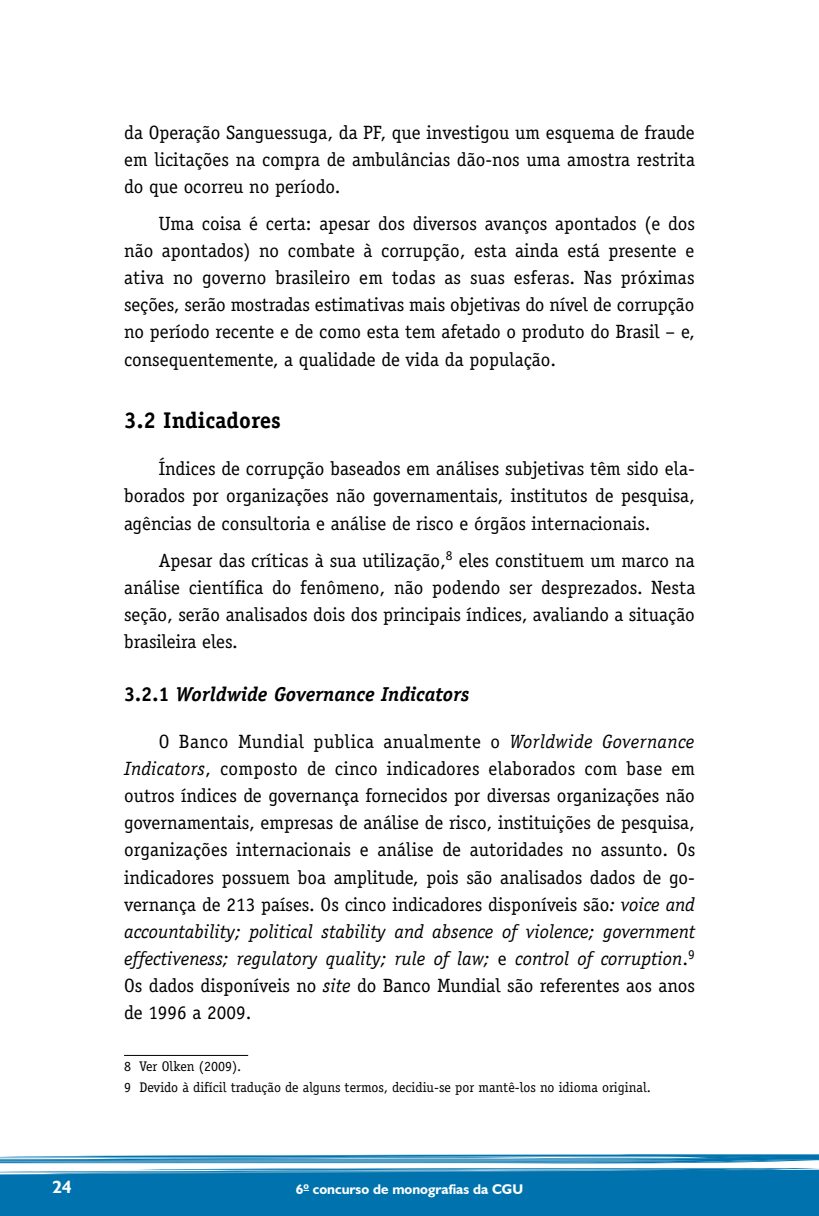
<style>
.page{position:relative;width:819px;height:1216px;background:#fff}
.page>*{position:absolute;margin:0;border:0;box-sizing:border-box;transform-origin:0 0}
.t1{font:700 22.75px "Officina Serif";color:#000}
.t2{font:italic 700 20.12px "Officina Serif";color:#000}
.t3{font:19.25px/27.1px "Officina Serif";color:#000;text-align:justify}
.t4{font:700 17.5px "Humanist 521 BT";color:#fff}
.t5{font:14px/20.7px "Officina Serif";color:#000}
.t6{font:700 14px "Humanist 521 BT";color:#fff}
.s1{font-style:normal}
.s2{font-style:italic}
</style>
<div class="page">
<svg style="left:0;top:1154px;width:819px;height:61px;background:#2989bb"></svg>
<hr style="left:124px;top:1054px;width:124px;height:1px;background:#000">
<p class="t3" style="left:124px;top:118px;width:572px">da Operação Sanguessuga, da PF, que investigou um esquema de fraude em licitações na compra de ambulâncias dão-nos uma amostra restrita do que ocorreu no período.</p>
<p class="t3" style="left:124px;top:210px;width:572px;text-indent:35px">Uma coisa é certa: apesar dos diversos avanços apontados (e dos não apontados) no combate à corrupção, esta ainda está presente e ativa no governo brasileiro em todas as suas esferas. Nas próximas seções, serão mostradas estimativas mais objetivas do nível de corrupção no período recente e de como esta tem afetado o produto do Brasil – e, consequentemente, a qualidade de vida da população.</p>
<p class="t1" style="left:124px;top:406px;width:158px">3.2 Indicadores</p>
<p class="t3" style="left:124px;top:455px;width:572px;text-indent:35px">Índices de corrupção baseados em análises subjetivas têm sido ela&shy;borados por organizações não governamentais, institutos de pesquisa, agências de consultoria e análise de risco e órgãos internacionais.</p>
<p class="t3" style="left:124px;top:546px;width:572px;text-indent:35px">Apesar das críticas à sua utilização,<sup>8</sup> eles constituem um marco na análise científica do fenômeno, não podendo ser desprezados. Nesta seção, serão analisados dois dos principais índices, avaliando a situação brasileira eles.</p>
<p class="t2" style="left:124px;top:682px;width:347px"><span class="s1">3.2.1</span> Worldwide Governance Indicators</p>
<p class="t3" style="left:124px;top:727px;width:572px;text-indent:35px">O Banco Mundial publica anualmente o <span class="s2">Worldwide Governance Indicators</span>, composto de cinco indicadores elaborados com base em outros índices de governança fornecidos por diversas organizações não governamentais, empresas de análise de risco, instituições de pesquisa, organizações internacionais e análise de autoridades no assunto. Os indicadores possuem boa amplitude, pois são analisados dados de go&shy;vernança de 213 países. Os cinco indicadores disponíveis são<span class="s2">: voice and accountability; political stability and absence of violence; government effectiveness; regulatory quality; rule of law;</span> e <span class="s2">control of corruption</span>.<sup>9<br></sup>Os dados disponíveis no <span class="s2">site</span> do Banco Mundial são referentes aos anos de 1996 a 2009.</p>
<p class="t5" style="left:124px;top:1056px;width:528px">8 Ver Olken (2009).<br>9 Devido à difícil tradução de alguns termos, decidiu-se por mantê-los no idioma original.</p>
<p class="t4" style="left:52px;top:1175px;width:21px">24</p>
<p class="t6" style="left:296px;top:1180px;width:229px">6<sup>o</sup> concurso de monografias da CGU</p>
</div>
